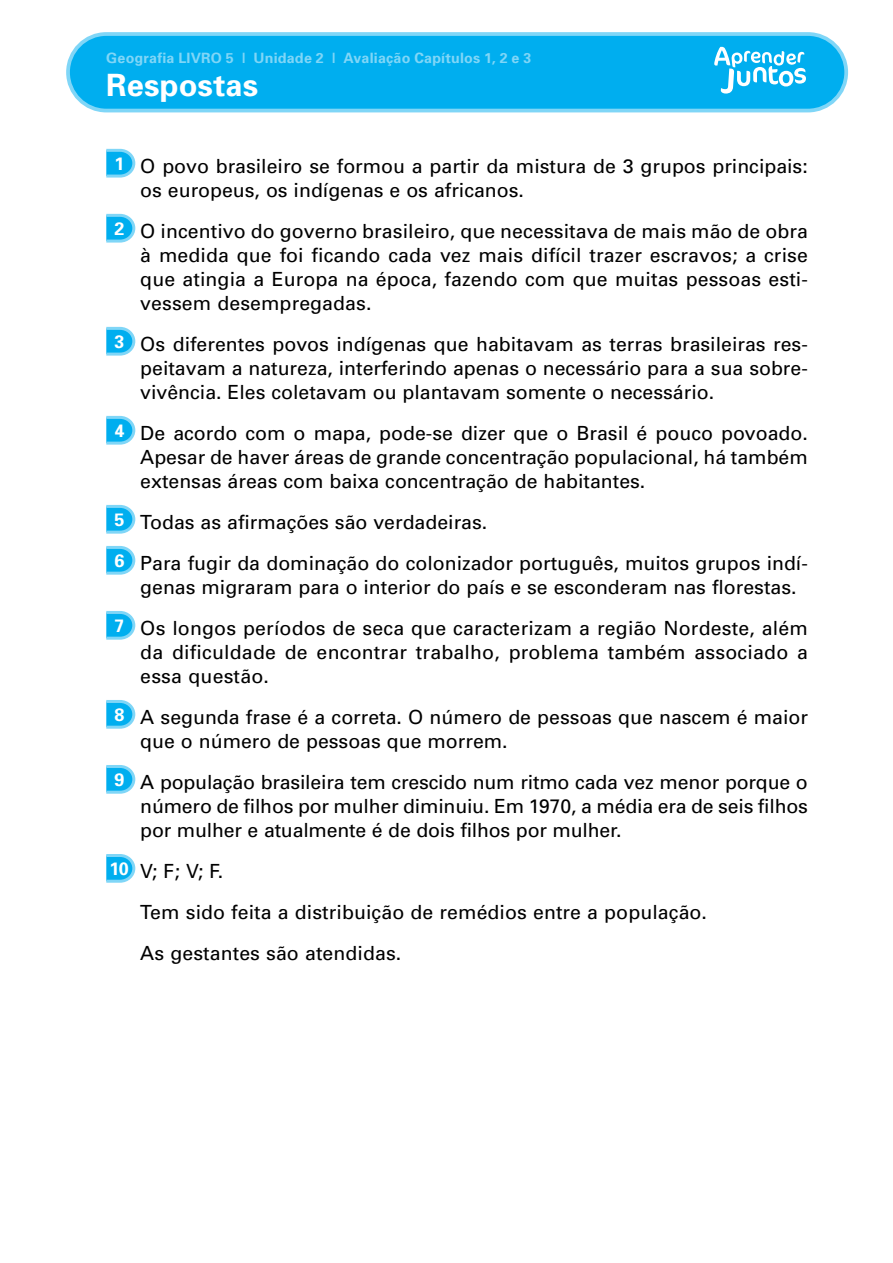
<style>
.page{position:relative;width:893px;height:1263px;background:#fff}
.page>*{position:absolute;margin:0;border:0;box-sizing:border-box;transform-origin:0 0}
.t1{font:700 30.75px "Univers";letter-spacing:.005em;color:#fff}
.t2{font:19.5px/24px "Univers";color:#000}
.t3{font:700 14.25px "Univers";letter-spacing:.015em;color:#80d6f7}
</style>
<div class="page">
<div style="left:68px;top:34px;width:778px;height:77px;background:#00aeef;border-radius:38px"></div>
<div style="left:66px;top:32px;width:782px;height:80px;border:4px solid #80d6f7;border-radius:38px"></div>
<svg style="left:714px;top:47px;width:92px;height:47px"></svg>
<svg style="left:106px;top:149px;width:29px;height:29px"></svg>
<svg style="left:106px;top:214px;width:29px;height:29px"></svg>
<svg style="left:106px;top:327px;width:29px;height:29px"></svg>
<svg style="left:106px;top:416px;width:29px;height:29px"></svg>
<svg style="left:106px;top:505px;width:29px;height:29px"></svg>
<svg style="left:106px;top:546px;width:29px;height:29px"></svg>
<svg style="left:106px;top:611px;width:29px;height:29px"></svg>
<svg style="left:106px;top:700px;width:29px;height:29px"></svg>
<svg style="left:106px;top:765px;width:29px;height:29px"></svg>
<svg style="left:106px;top:854px;width:29px;height:29px"></svg>
<p class="t3" style="left:106px;top:48px;width:427px">Geografia LIVRO 5 | Unidade 2 | Avaliação Capítulos 1, 2 e 3</p>
<h1 class="t1" style="left:106px;top:65px;width:153px">Respostas</h1>
<p class="t2" style="left:140px;top:154px;width:669px;text-indent:-26px"><sup>1</sup> O povo brasileiro se formou a partir da mistura de 3 grupos principais: os europeus, os indígenas e os africanos.</p>
<p class="t2" style="left:140px;top:219px;width:669px;text-align:justify;text-indent:-26px"><sup>2</sup> O incentivo do governo brasileiro, que necessitava de mais mão de obra à medida que foi ficando cada vez mais difícil trazer escravos; a crise que atingia a Europa na época, fazendo com que muitas pessoas esti&shy;vessem desempregadas.</p>
<p class="t2" style="left:140px;top:332px;width:669px;text-align:justify;text-indent:-26px"><sup>3</sup> Os diferentes povos indígenas que habitavam as terras brasileiras res&shy;peitavam a natureza, interferindo apenas o necessário para a sua sobre&shy;vivência. Eles coletavam ou plantavam somente o necessário.</p>
<p class="t2" style="left:140px;top:421px;width:669px;text-align:justify;text-indent:-26px"><sup>4</sup> De acordo com o mapa, pode-se dizer que o Brasil é pouco povoado.<br>Apesar de haver áreas de grande concentração populacional, há também extensas áreas com baixa concentração de habitantes.</p>
<p class="t2" style="left:114px;top:502px;width:695px;line-height:41px"><sup>5</sup> Todas as afirmações são verdadeiras.<br><sup>6</sup> Para fugir da dominação do colonizador português, muitos grupos indí-</p>
<p class="t2" style="left:114px;top:567px;width:695px;line-height:41px;text-indent:26px">genas migraram para o interior do país e se esconderam nas florestas.<br><sup>7</sup> Os longos períodos de seca que caracterizam a região Nordeste, além</p>
<p class="t2" style="left:140px;top:640px;width:669px">da dificuldade de encontrar trabalho, problema também associado a essa questão.</p>
<p class="t2" style="left:140px;top:705px;width:669px;text-indent:-26px"><sup>8</sup> A segunda frase é a correta. O número de pessoas que nascem é maior que o número de pessoas que morrem.</p>
<p class="t2" style="left:140px;top:770px;width:669px;text-align:justify;text-indent:-26px"><sup>9</sup> A população brasileira tem crescido num ritmo cada vez menor porque o número de filhos por mulher diminuiu. Em 1970, a média era de seis filhos por mulher e atualmente é de dois filhos por mulher.</p>
<p class="t2" style="left:140px;top:851px;width:568px;line-height:41px;text-indent:-31px"><sup>10</sup> V; F; V; F.<br>Tem sido feita a distribuição de remédios entre a população.<br>As gestantes são atendidas.</p>
</div>
